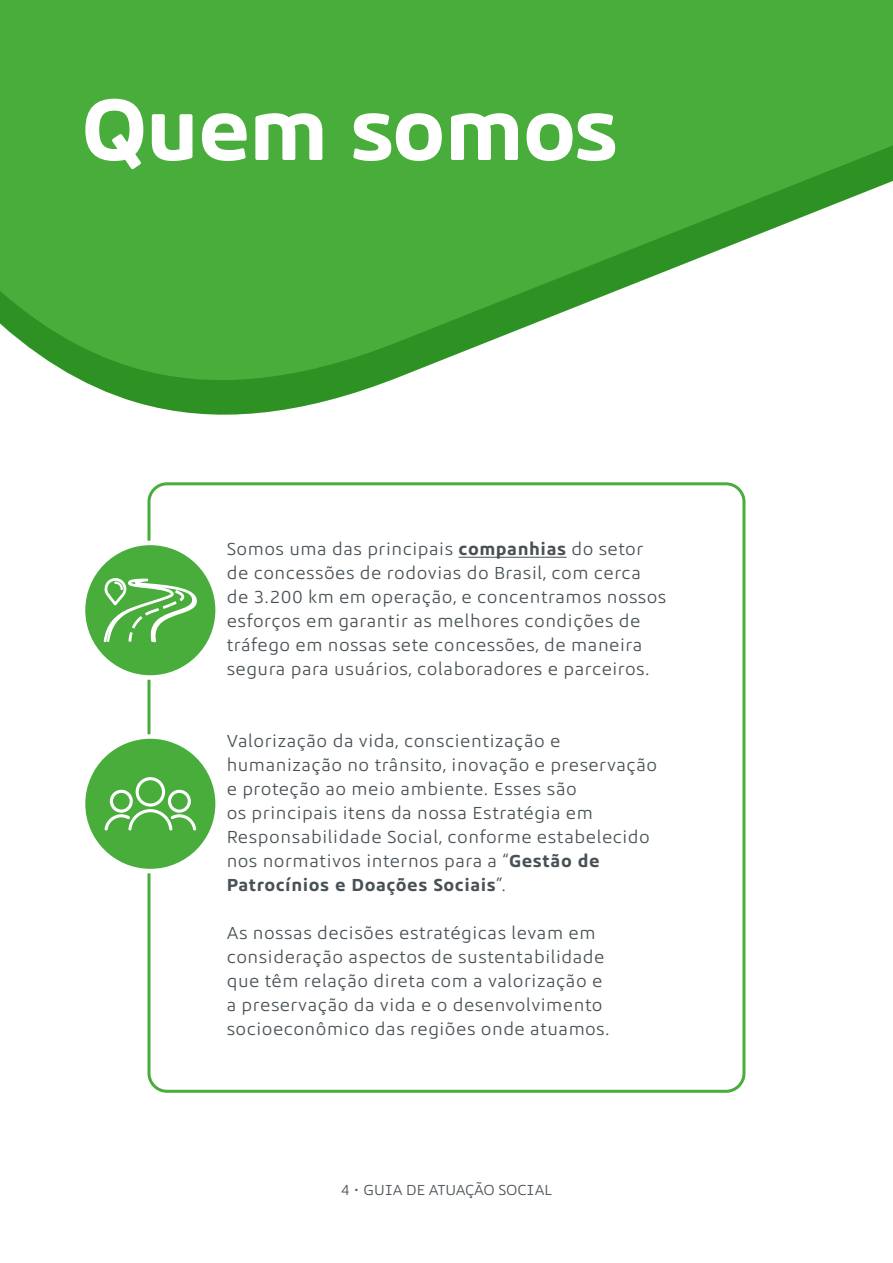
<style>
.page{position:relative;width:893px;height:1263px;background:#fff}
.page>*{position:absolute;margin:0;border:0;box-sizing:border-box;transform-origin:0 0}
.t1{font:700 90px "Arteris Sans";letter-spacing:-.02em;color:#fff}
.t2{font:18px/24px "Arteris Sans";letter-spacing:.03em;color:#485156}
.t3{font:15px "Arteris Sans";color:#4a5156}
.s1{font-weight:700}
.s2{font-weight:500}
</style>
<div class="page">
<svg style="left:0;top:0;width:893px;height:415px;fill:#48ad3b"></svg>
<div style="left:147px;top:482px;width:598px;height:611px;border:3px solid #48ad3b;border-radius:18px"></div>
<hr style="left:459px;top:557px;width:108px;height:1px;background:#485156">
<svg style="left:83px;top:543px;width:135px;height:134px;background:#61b855"></svg>
<div style="left:81px;top:541px;width:139px;height:139px;border:4px solid #fff;border-radius:50%"></div>
<svg style="left:103px;top:562px;width:95px;height:99px;background:#63b958"></svg>
<div style="left:83px;top:736px;width:135px;height:135px;background:#48ad3b;border-radius:50%"></div>
<div style="left:81px;top:734px;width:139px;height:139px;border:4px solid #fff;border-radius:50%"></div>
<svg style="left:104px;top:777px;width:92px;height:54px"></svg>
<h1 class="t1" style="left:81px;top:80px;width:539px">Quem somos</h1>
<p class="t2" style="left:227px;top:537px;width:441px">Somos uma das principais <span class="s1">companhias</span> do setor de concessões de rodovias do Brasil, com cerca de 3.200 km em operação, e concentramos nossos esforços em garantir as melhores condições de tráfego em nossas sete concessões, de maneira segura para usuários, colaboradores e parceiros.</p>
<p class="t2" style="left:227px;top:729px;width:432px">Valorização da vida, conscientização e humanização no trânsito, inovação e preservação e proteção ao meio ambiente. Esses são<br>os principais itens da nossa Estratégia em Responsabilidade Social, conforme estabelecido nos normativos internos para a “<span class="s1">Gestão de Patrocínios e Doações Sociais</span>”.</p>
<p class="t2" style="left:227px;top:921px;width:384px">As nossas decisões estratégicas levam em consideração aspectos de sustentabilidade que têm relação direta com a valorização e a preservação da vida e o desenvolvimento socioeconômico das regiões onde atuamos.</p>
<p class="t3" style="left:341px;top:1182px;width:213px">4 <span class="s2">•</span> GUIA DE ATUAÇÃO SOCIAL</p>
</div>
